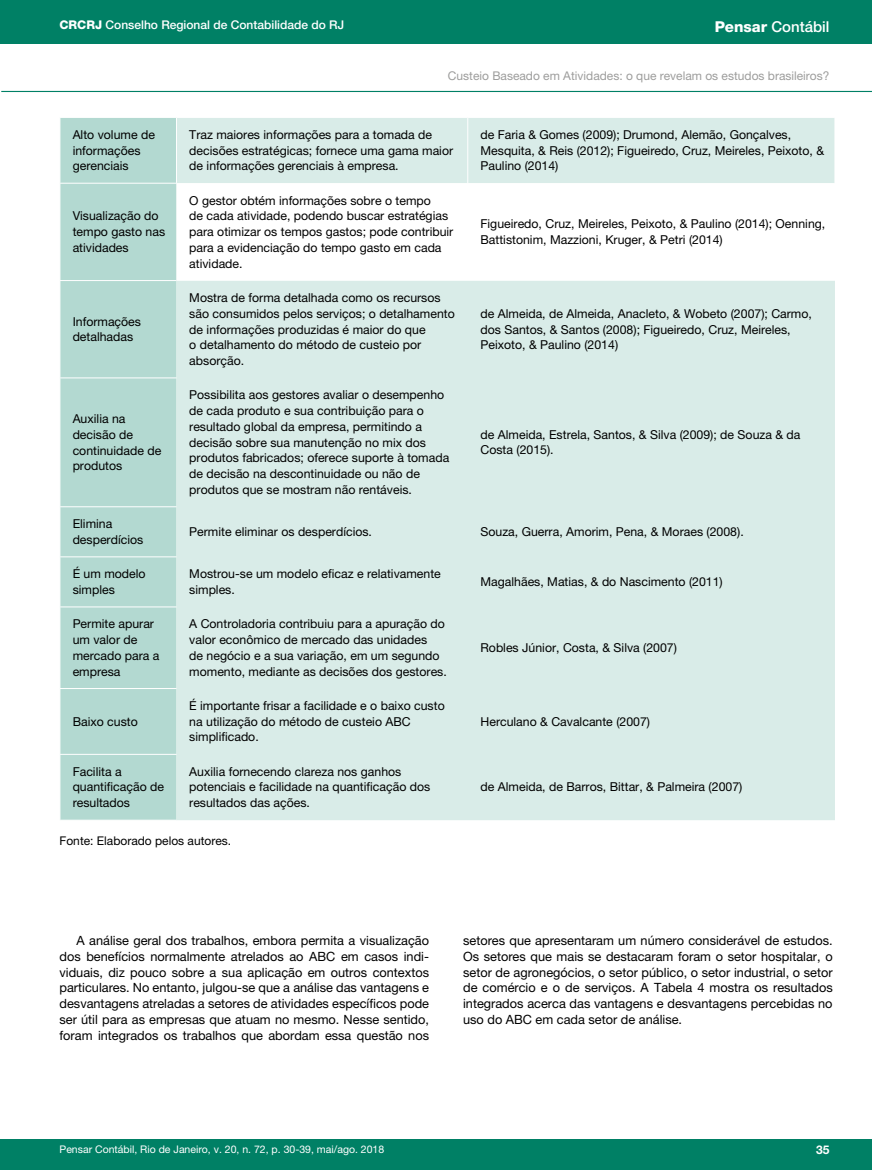
<style>
.page{position:relative;width:872px;height:1170px;background:#fff}
.page>*{position:absolute;margin:0;border:0;box-sizing:border-box;transform-origin:0 0}
.t1{font:500 15px "Helvetica Neue LT Pro";color:#fff}
.t2{font:12.75px/15.8px "Helvetica Neue LT Pro";color:#000;text-align:justify}
.t3{font:12.3px/15.8px "Helvetica Neue LT Pro";color:#000}
.t4{font:12px "Helvetica Neue LT Pro";color:#9d9d9c}
.t5{font:500 12px "Helvetica Neue LT Pro";color:#fff}
.t6{font:12px "Helvetica Neue LT Pro";color:#000}
.t7{font:700 12px "Helvetica Neue LT Pro";color:#fff}
.t8{font:10.5px "Helvetica Neue LT Pro";color:#fff}
.s1{font-weight:800}
</style>
<div class="page">
<div style="left:0;top:0;width:872px;height:44px;background:#008065"></div>
<div style="left:0;top:1139px;width:872px;height:30px;background:#008065"></div>
<hr style="left:443px;top:115px;width:1px;height:986px;background:#9d9d9c">
<hr style="left:1px;top:91px;width:871px;height:1px;background:#008065">
<div style="left:61px;top:118px;width:115px;height:701px;background:#b3d9d1"></div>
<div style="left:176px;top:118px;width:659px;height:702px;background:#d9ece8"></div>
<svg style="left:176px;top:183px;width:659px;height:97px"></svg>
<hr style="left:176px;top:117px;width:292px;height:1px;background:#fff">
<hr style="left:467px;top:118px;width:1px;height:65px;background:#fff">
<hr style="left:834px;top:118px;width:1px;height:65px;background:#fff">
<hr style="left:176px;top:118px;width:1px;height:65px;background:#fff">
<hr style="left:60px;top:183px;width:117px;height:1px;background:#fff">
<hr style="left:60px;top:280px;width:116px;height:1px;background:#fff">
<hr style="left:60px;top:377px;width:116px;height:1px;background:#fff">
<hr style="left:60px;top:506px;width:116px;height:1px;background:#fff">
<hr style="left:60px;top:556px;width:116px;height:1px;background:#fff">
<hr style="left:60px;top:606px;width:116px;height:1px;background:#fff">
<hr style="left:60px;top:688px;width:116px;height:1px;background:#fff">
<hr style="left:60px;top:754px;width:116px;height:1px;background:#fff">
<p class="t5" style="left:60px;top:18px;width:286px"><span class="s1">CRCRJ</span> Conselho Regional de Contabilidade do RJ</p>
<p class="t1" style="left:714px;top:17px;width:116px"><span class="s1">Pensar</span> Contábil</p>
<p class="t4" style="left:448px;top:68px;width:383px">Custeio Baseado em Atividades: o que revelam os estudos brasileiros?</p>
<p class="t3" style="left:73px;top:126px;width:84px">Alto volume de informações gerenciais</p>
<p class="t3" style="left:189px;top:126px;width:265px">Traz maiores informações para a tomada de decisões estratégicas; fornece uma gama maior de informações gerenciais à empresa.</p>
<p class="t3" style="left:480px;top:126px;width:345px">de Faria &amp; Gomes (2009); Drumond, Alemão, Gonçalves,<br>Mesquita, &amp; Reis (2012); Figueiredo, Cruz, Meireles, Peixoto, &amp;<br>Paulino (2014)</p>
<p class="t3" style="left:73px;top:208px;width:94px">Visualização do tempo gasto nas atividades</p>
<p class="t3" style="left:189px;top:192px;width:266px">O gestor obtém informações sobre o tempo<br>de cada atividade, podendo buscar estratégias para otimizar os tempos gastos; pode contribuir para a evidenciação do tempo gasto em cada atividade.</p>
<p class="t3" style="left:480px;top:216px;width:346px">Figueiredo, Cruz, Meireles, Peixoto, &amp; Paulino (2014); Oenning,<br>Battistonim, Mazzioni, Kruger, &amp; Petri (2014)</p>
<p class="t3" style="left:73px;top:313px;width:70px">Informações detalhadas</p>
<p class="t3" style="left:73px;top:410px;width:90px">Auxilia na decisão de continuidade de produtos</p>
<p class="t3" style="left:189px;top:289px;width:267px">Mostra de forma detalhada como os recursos são consumidos pelos serviços; o detalhamento de informações produzidas é maior do que<br>o detalhamento do método de custeio por absorção.</p>
<p class="t3" style="left:189px;top:387px;width:261px">Possibilita aos gestores avaliar o desempenho de cada produto e sua contribuição para o resultado global da empresa, permitindo a decisão sobre sua manutenção no mix dos produtos fabricados; oferece suporte à tomada de decisão na descontinuidade ou não de produtos que se mostram não rentáveis.</p>
<p class="t3" style="left:480px;top:305px;width:333px">de Almeida, de Almeida, Anacleto, &amp; Wobeto (2007); Carmo, dos Santos, &amp; Santos (2008); Figueiredo, Cruz, Meireles,<br>Peixoto, &amp; Paulino (2014)</p>
<p class="t3" style="left:480px;top:426px;width:321px">de Almeida, Estrela, Santos, &amp; Silva (2009); de Souza &amp; da<br>Costa (2015).</p>
<p class="t3" style="left:73px;top:515px;width:72px">Elimina desperdícios</p>
<p class="t3" style="left:189px;top:523px;width:184px">Permite eliminar os desperdícios.</p>
<p class="t3" style="left:480px;top:523px;width:265px">Souza, Guerra, Amorim, Pena, &amp; Moraes (2008).</p>
<p class="t3" style="left:73px;top:565px;width:74px">É um modelo simples</p>
<p class="t3" style="left:189px;top:565px;width:253px">Mostrou-se um modelo eficaz e relativamente simples.</p>
<p class="t3" style="left:480px;top:573px;width:244px">Magalhães, Matias, &amp; do Nascimento (2011)</p>
<p class="t3" style="left:73px;top:616px;width:88px">Permite apurar um valor de mercado para a empresa</p>
<p class="t3" style="left:189px;top:616px;width:259px">A Controladoria contribuiu para a apuração do valor econômico de mercado das unidades<br>de negócio e a sua variação, em um segundo momento, mediante as decisões dos gestores.</p>
<p class="t3" style="left:480px;top:639px;width:198px">Robles Júnior, Costa, &amp; Silva (2007)</p>
<p class="t3" style="left:73px;top:713px;width:67px">Baixo custo</p>
<p class="t3" style="left:189px;top:697px;width:257px">É importante frisar a facilidade e o baixo custo na utilização do método de custeio ABC simplificado.</p>
<p class="t3" style="left:73px;top:763px;width:93px">Facilita a quantificação de resultados</p>
<p class="t3" style="left:189px;top:763px;width:243px">Auxilia fornecendo clareza nos ganhos potenciais e facilidade na quantificação dos resultados das ações.</p>
<p class="t6" style="left:60px;top:833px;width:173px">Fonte: Elaborado pelos autores.</p>
<p class="t3" style="left:480px;top:713px;width:171px">Herculano &amp; Cavalcante (2007)</p>
<p class="t3" style="left:480px;top:779px;width:263px">de Almeida, de Barros, Bittar, &amp; Palmeira (2007)</p>
<p class="t2" style="left:60px;top:932px;width:371px;text-indent:17px">A análise geral dos trabalhos, embora permita a visualização dos benefícios normalmente atrelados ao ABC em casos indi&shy;viduais, diz pouco sobre a sua aplicação em outros contextos particulares. No entanto, julgou-se que a análise das vantagens e desvantagens atreladas a setores de atividades específicos pode ser útil para as empresas que atuam no mesmo. Nesse sentido, foram integrados os trabalhos que abordam essa questão nos</p>
<p class="t2" style="left:463px;top:932px;width:371px">setores que apresentaram um número considerável de estudos.<br>Os setores que mais se destacaram foram o setor hospitalar, o setor de agronegócios, o setor público, o setor industrial, o setor de comércio e o de serviços. A Tabela 4 mostra os resultados integrados acerca das vantagens e desvantagens percebidas no uso do ABC em cada setor de análise.</p>
<p class="t8" style="left:60px;top:1142px;width:326px">Pensar Contábil, Rio de Janeiro, v. 20, n. 72, p. 30-39, mai/ago. 2018</p>
<p class="t7" style="left:816px;top:1142px;width:15px">35</p>
</div>
